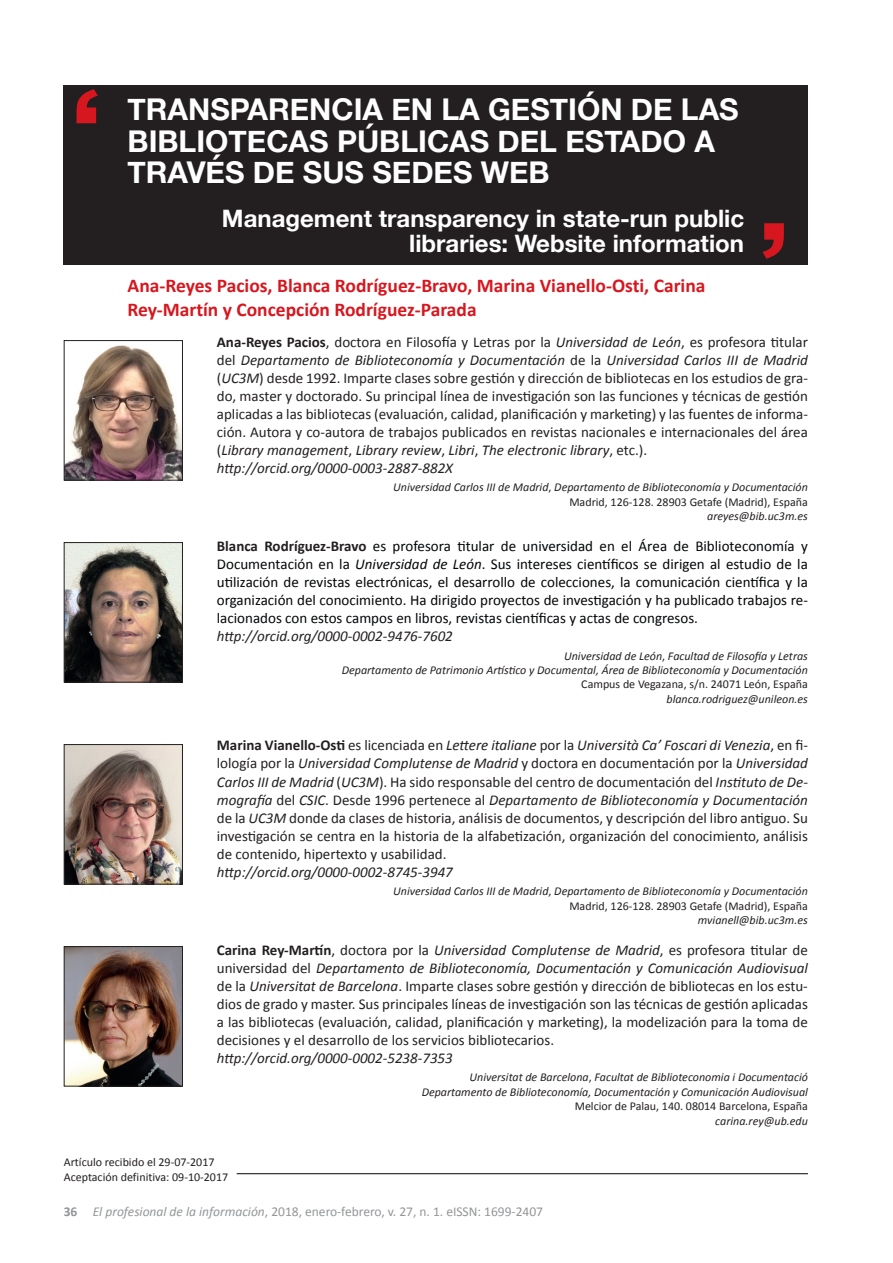
<style>
.page{position:relative;width:893px;height:1263px;background:#fff}
.page>*{position:absolute;margin:0;border:0;box-sizing:border-box;transform-origin:0 0}
.t1{font:700 30px/31.5px "Helvetica Neue";color:#fff}
.t2{font:700 24px/24.8px "Helvetica Neue";color:#fff;text-align:right}
.t3{font:700 19.5px/23.4px "Calibri";color:#d7171f}
.t4{font:15px/18px "Calibri";color:#231f20;text-align:justify}
.t5{font:15px/18px "Calibri";color:#030508;text-align:justify}
.t6{font:italic 15px "Calibri";color:#231f20}
.t7{font:13.5px "Calibri";color:#939598}
.t8{font:italic 12px/14.4px "Calibri";color:#231f20;text-align:right}
.t9{font:12px/15.6px "Calibri";color:#231f20}
.s1{font-weight:700}
.s2{font-style:italic}
.s3{font-style:normal}
.s4{font-weight:700;color:#231f20}
</style>
<div class="page">
<div style="left:64px;top:85px;width:744px;height:179px;background:#231f20"></div>
<svg style="left:763px;top:223px;width:21px;height:36px"></svg>
<svg style="left:77px;top:89px;width:21px;height:34px"></svg>
<img style="left:66px;top:746px;width:115px;height:136px">
<div style="left:64px;top:744px;width:119px;height:140px;border:1px solid #231f20"></div>
<img style="left:66px;top:345px;width:115px;height:133px">
<div style="left:64px;top:340px;width:119px;height:140px;border:1px solid #231f20"></div>
<hr style="left:237px;top:1173px;width:571px;height:1px;background:#231f20">
<img style="left:66px;top:544px;width:115px;height:136px">
<div style="left:64px;top:542px;width:119px;height:140px;border:1px solid #231f20"></div>
<img style="left:66px;top:948px;width:115px;height:136px">
<div style="left:64px;top:946px;width:119px;height:140px;border:1px solid #231f20"></div>
<h1 class="t1" style="left:128px;top:95px;width:613px">TRANSPARENCIA EN LA GESTIÓN DE LAS<br>BIBLIOTECAS PÚBLICAS DEL ESTADO A<br>TRAVÉS DE SUS SEDES WEB</h1>
<h2 class="t2" style="left:222px;top:207px;width:524px">Management transparency in state-run public libraries: Website information</h2>
<h3 class="t3" style="left:128px;top:274px;width:579px">Ana-Reyes Pacios, Blanca Rodríguez-Bravo, Marina Vianello-Osti, Carina<br>Rey-Martín y Concepción Rodríguez-Parada</h3>
<p class="t4" style="left:217px;top:333px;width:593px;text-align:left"><span class="s1">Ana-Reyes Pacios</span>, doctora en Filosofía y Letras por la <span class="s2">Universidad de León</span>, es profesora titular del <span class="s2">Departamento de Biblioteconomía y Documentación</span> de la <span class="s2">Universidad Carlos III de Madrid </span>(<span class="s2">UC3M</span>) desde 1992. Imparte clases sobre gestión y dirección de bibliotecas en los estudios de gra&shy;do, master y doctorado. Su principal línea de investigación son las funciones y técnicas de gestión aplicadas a las bibliotecas (evaluación, calidad, planificación y marketing) y las fuentes de informa&shy;ción. Autora y co-autora de trabajos publicados en revistas nacionales e internacionales del área (<span class="s2">Library management</span>, <span class="s2">Library review</span>, <span class="s2">Libri</span>, <span class="s2">The electronic library</span>, etc.). <span class="s2">http://orcid.org/0000-0003-2887-882X</span></p>
<p class="t8" style="left:393px;top:480px;width:416px">Universidad Carlos III de Madrid<span class="s3">,</span> Departamento de Biblioteconomía y Documentación<br><span class="s3">Madrid, 126-128. 28903 Getafe (Madrid), España</span></p>
<p class="t8" style="left:707px;top:508px;width:102px">areyes@bib.uc3m.es</p>
<p class="t5" style="left:217px;top:537px;width:593px"><span class="s4">Blanca Rodríguez-Bravo</span> es profesora titular de universidad en el Área de Biblioteconomía y Documentación en la <span class="s2">Universidad de León</span>. Sus intereses científicos se dirigen al estudio de la utilización de revistas electrónicas, el desarrollo de colecciones, la comunicación científica y la organización del conocimiento. Ha dirigido proyectos de investigación y ha publicado trabajos re&shy;lacionados con estos campos en libros, revistas científicas y actas de congresos.</p>
<p class="t6" style="left:217px;top:626px;width:237px">http://orcid.org/0000-0002-9476-7602</p>
<p class="t8" style="left:342px;top:648px;width:468px">Universidad de León<span class="s3">,</span> Facultad de Filosofía y Letras<br>Departamento de Patrimonio Artístico y Documental, Área de Biblioteconomía y Documentación</p>
<p class="t9" style="left:581px;top:676px;width:228px">Campus de Vegazana, s/n. 24071 León, España</p>
<p class="t8" style="left:666px;top:691px;width:143px">blanca.rodriguez@unileon.es</p>
<p class="t4" style="left:217px;top:736px;width:593px"><span class="s1">Marina Vianello-Osti</span> es licenciada en <span class="s2">Lettere italiane</span> por la <span class="s2">Università Ca’ Foscari di Venezia</span>, en fi&shy;lología por la <span class="s2">Universidad Complutense de Madrid</span> y doctora en documentación por la <span class="s2">Universidad Carlos III de Madrid</span> (<span class="s2">UC3M</span>). Ha sido responsable del centro de documentación del <span class="s2">Instituto de De&shy;mografía</span> del <span class="s2">CSIC</span>. Desde 1996 pertenece al <span class="s2">Departamento de Biblioteconomía y Documentación </span>de la <span class="s2">UC3M</span> donde da clases de historia, análisis de documentos, y descripción del libro antiguo. Su investigación se centra en la historia de la alfabetización, organización del conocimiento, análisis de contenido, hipertexto y usabilidad.</p>
<p class="t6" style="left:217px;top:861px;width:237px">http://orcid.org/0000-0002-8745-3947</p>
<p class="t8" style="left:393px;top:883px;width:416px">Universidad Carlos III de Madrid<span class="s3">,</span> Departamento de Biblioteconomía y Documentación<br><span class="s3">Madrid, 126-128. 28903 Getafe (Madrid), España</span></p>
<p class="t8" style="left:698px;top:912px;width:111px">mvianell@bib.uc3m.es</p>
<p class="t4" style="left:217px;top:941px;width:593px"><span class="s1">Carina Rey-Martín</span>, doctora por la <span class="s2">Universidad Complutense de Madrid</span>, es profesora titular de universidad del <span class="s2">Departamento de Biblioteconomía, Documentación y Comunicación Audiovisual </span>de la <span class="s2">Universitat de Barcelona</span>. Imparte clases sobre gestión y dirección de bibliotecas en los estu&shy;dios de grado y master. Sus principales líneas de investigación son las técnicas de gestión aplicadas a las bibliotecas (evaluación, calidad, planificación y marketing), la modelización para la toma de decisiones y el desarrollo de los servicios bibliotecarios.</p>
<p class="t6" style="left:217px;top:1047px;width:237px">http://orcid.org/0000-0002-5238-7353</p>
<p class="t8" style="left:422px;top:1070px;width:388px">Universitat de Barcelona<span class="s3">,</span> Facultat de Biblioteconomia i Documentació<br>Departamento de Biblioteconomía, Documentación y Comunicación Audiovisual</p>
<p class="t9" style="left:575px;top:1098px;width:235px">Melcior de Palau, 140. 08014 Barcelona, España</p>
<p class="t8" style="left:715px;top:1113px;width:94px">carina.rey@ub.edu</p>
<p class="t9" style="left:64px;top:1154px;width:166px">Artículo recibido el 29-07-2017<br>Aceptación definitiva: 09-10-2017</p>
<p class="t7" style="left:64px;top:1203px;width:481px"><span class="s1">36</span> <span class="s2">El profesional de la información</span>, 2018, enero-febrero, v. 27, n. 1. eISSN: 1699-2407</p>
</div>
